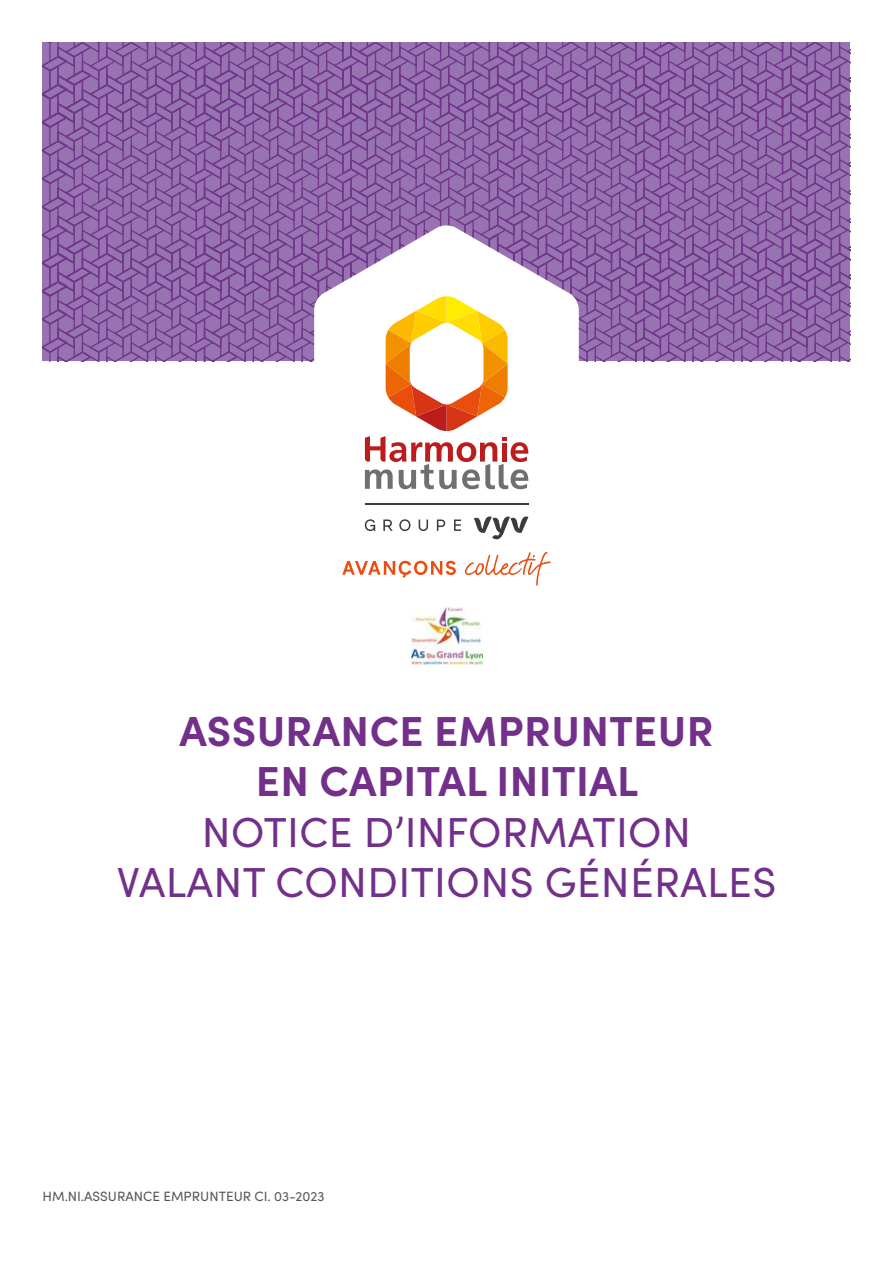
<style>
.page{position:relative;width:893px;height:1263px;background:#fff}
.page>*{position:absolute;margin:0;border:0;box-sizing:border-box;transform-origin:0 0}
.t1{font:42px/50.4px "Sofia Pro";letter-spacing:.01em;color:#73308a;text-align:center}
.t2{font:700 42px/50.4px "Sofia Pro";letter-spacing:.01em;color:#73308a;text-align:center}
.t3{font:13.5px "Sofia Pro";color:#575756}
</style>
<div class="page">
<svg style="left:465px;top:552px;width:86px;height:34px"></svg>
<svg style="left:342px;top:561px;width:114px;height:17px"></svg>
<hr style="left:365px;top:504px;width:163px;height:1px;background:#3c3c3b">
<svg style="left:365px;top:519px;width:10px;height:12px"></svg>
<svg style="left:383px;top:519px;width:10px;height:12px"></svg>
<svg style="left:399px;top:519px;width:11px;height:12px"></svg>
<svg style="left:419px;top:519px;width:9px;height:12px"></svg>
<svg style="left:437px;top:519px;width:8px;height:12px"></svg>
<svg style="left:454px;top:519px;width:7px;height:12px"></svg>
<svg style="left:474px;top:516px;width:54px;height:23px"></svg>
<svg style="left:43px;top:43px;width:807px;height:446px"></svg>
<img style="left:412px;top:608px;width:70px;height:57px">
<p class="t2" style="left:179px;top:702px;width:536px">ASSURANCE EMPRUNTEUR<br>EN CAPITAL INITIAL</p>
<p class="t1" style="left:117px;top:804px;width:661px">NOTICE D’INFORMATION<br>VALANT CONDITIONS GÉNÉRALES</p>
<p class="t3" style="left:43px;top:1186px;width:283px">HM.NI.ASSURANCE EMPRUNTEUR CI. 03-2023</p>
</div>
